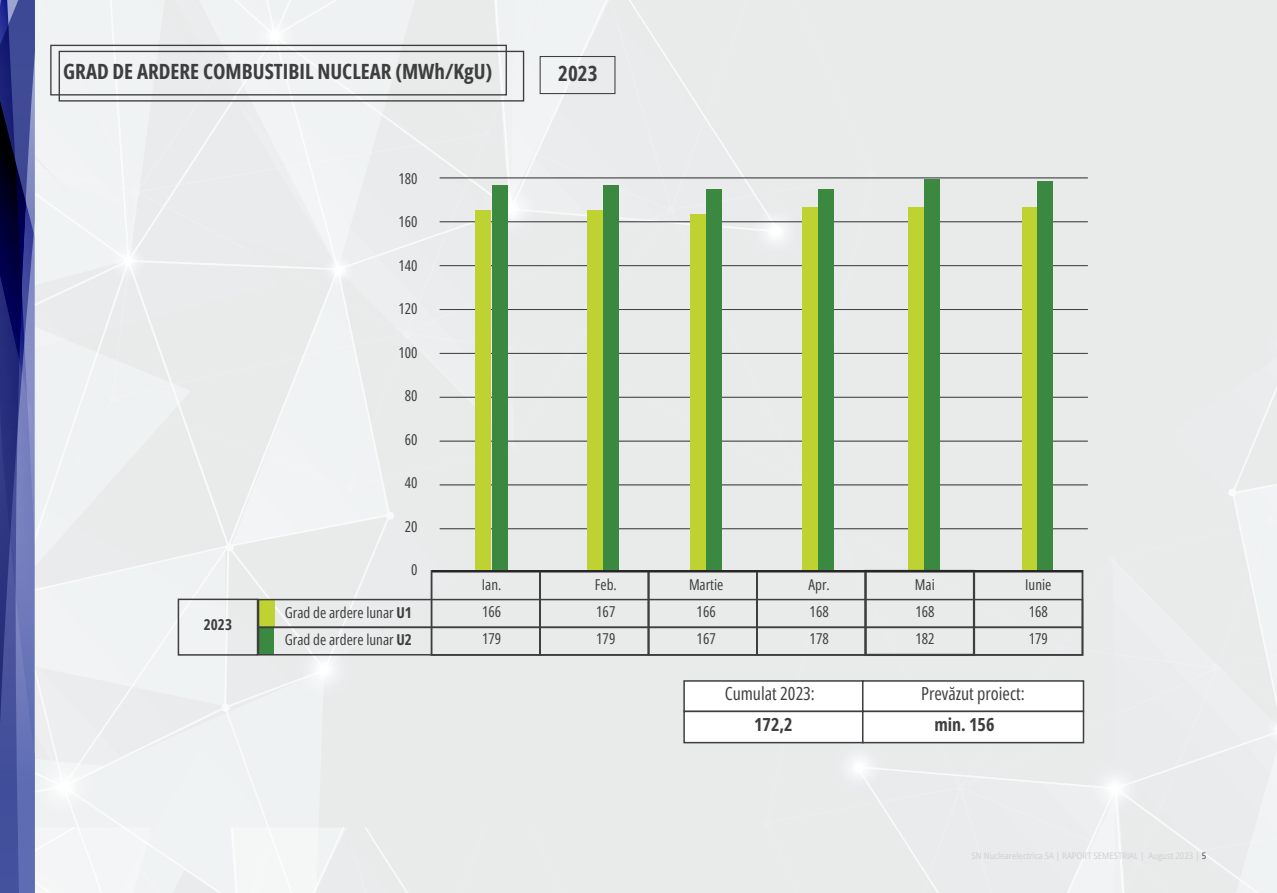
<style>
.page{position:relative;width:1277px;height:893px;background:#fff}
.page>*{position:absolute;margin:0;border:0;box-sizing:border-box;transform-origin:0 0}
.t1{font:700 21px "Open Sans Condensed";color:#3e3e3f}
.t2{font:18px "Open Sans Condensed";color:#404040}
.t3{font:700 18px "Open Sans Condensed";color:#3e3e3f}
.t4{font:15px/27px "Open Sans Condensed";color:#3e3e3f;text-align:justify}
.t5{font:700 15px "Open Sans Condensed";color:#3e3e3f}
.s1{font-weight:700}
</style>
<div class="page">
<img style="left:35px;top:0;width:1242px;height:893px">
<hr style="left:440px;top:528px;width:648px;height:1px;background:#3e3e3f">
<hr style="left:440px;top:485px;width:648px;height:1px;background:#3e3e3f">
<hr style="left:440px;top:441px;width:648px;height:1px;background:#3e3e3f">
<hr style="left:440px;top:397px;width:648px;height:1px;background:#3e3e3f">
<hr style="left:440px;top:353px;width:648px;height:1px;background:#3e3e3f">
<hr style="left:440px;top:309px;width:648px;height:1px;background:#3e3e3f">
<hr style="left:440px;top:265px;width:648px;height:1px;background:#3e3e3f">
<hr style="left:440px;top:222px;width:648px;height:1px;background:#3e3e3f">
<hr style="left:440px;top:178px;width:648px;height:1px;background:#3e3e3f">
<div style="left:476px;top:211px;width:15px;height:359px;background:#bed331"></div>
<div style="left:492px;top:185px;width:16px;height:385px;background:#3b8840"></div>
<div style="left:587px;top:211px;width:15px;height:359px;background:#bed331"></div>
<div style="left:603px;top:185px;width:16px;height:385px;background:#3b8840"></div>
<div style="left:690px;top:214px;width:16px;height:356px;background:#bed331"></div>
<div style="left:706px;top:189px;width:16px;height:381px;background:#3b8840"></div>
<div style="left:802px;top:207px;width:15px;height:363px;background:#bed331"></div>
<div style="left:818px;top:189px;width:16px;height:381px;background:#3b8840"></div>
<div style="left:908px;top:207px;width:16px;height:363px;background:#bed331"></div>
<div style="left:924px;top:179px;width:16px;height:391px;background:#3b8840"></div>
<div style="left:1022px;top:207px;width:16px;height:362px;background:#bed331"></div>
<div style="left:1037px;top:181px;width:16px;height:388px;background:#3b8840"></div>
<div style="left:258px;top:627px;width:16px;height:28px;background:#3b8840"></div>
<div style="left:259px;top:600px;width:15px;height:27px;background:#bed331"></div>
<div style="left:258px;top:599px;width:825px;height:29px;border:2px solid #3e3e3f"></div>
<div style="left:258px;top:626px;width:825px;height:29px;border:2px solid #3e3e3f"></div>
<div style="left:431px;top:570px;width:110px;height:86px;border:2px solid #3e3e3f"></div>
<div style="left:539px;top:570px;width:110px;height:86px;border:2px solid #3e3e3f"></div>
<div style="left:648px;top:570px;width:110px;height:86px;border:2px solid #3e3e3f"></div>
<div style="left:756px;top:570px;width:110px;height:86px;border:2px solid #3e3e3f"></div>
<div style="left:864px;top:570px;width:111px;height:86px;border:2px solid #3e3e3f"></div>
<div style="left:973px;top:570px;width:110px;height:86px;border:2px solid #3e3e3f"></div>
<hr style="left:432px;top:571px;width:650px;height:1px;background:#231f20">
<div style="left:178px;top:599px;width:80px;height:57px;border:1px solid #3e3e3f"></div>
<svg style="left:0;top:0;width:35px;height:893px;background:#3d458c"></svg>
<div style="left:50px;top:45px;width:457px;height:51px;border:1px solid #3e3e3f"></div>
<div style="left:59px;top:51px;width:465px;height:51px;border:1px solid #3e3e3f"></div>
<div style="left:683px;top:680px;width:180px;height:32px;background:#fff;border:2px solid #3e3e3f"></div>
<div style="left:862px;top:680px;width:222px;height:32px;background:#fff;border:2px solid #3e3e3f"></div>
<div style="left:683px;top:711px;width:180px;height:32px;background:#fff;border:2px solid #3e3e3f"></div>
<div style="left:862px;top:711px;width:222px;height:32px;background:#fff;border:2px solid #3e3e3f"></div>
<div style="left:540px;top:56px;width:75px;height:38px;border:1px solid #3e3e3f"></div>
<h1 class="t1" style="left:63px;top:57px;width:430px">GRAD DE ARDERE COMBUSTIBIL NUCLEAR (MWh/KgU)</h1>
<h1 class="t1" style="left:558px;top:59px;width:41px">2023</h1>
<p class="t5" style="left:204px;top:615px;width:30px">2023</p>
<p class="t4" style="left:398px;top:164px;width:21px">180</p>
<p class="t4" style="left:398px;top:208px;width:21px">160</p>
<p class="t4" style="left:398px;top:251px;width:21px">140</p>
<p class="t4" style="left:398px;top:295px;width:21px">120</p>
<p class="t4" style="left:398px;top:338px;width:21px">100</p>
<p class="t4" style="left:405px;top:382px;width:14px">80</p>
<p class="t4" style="left:405px;top:425px;width:14px">60</p>
<p class="t4" style="left:405px;top:469px;width:14px">40</p>
<p class="t4" style="left:405px;top:512px;width:14px">20</p>
<p class="t4" style="left:411px;top:556px;width:8px">0</p>
<p class="t4" style="left:285px;top:598px;width:128px">Grad de ardere lunar <span class="s1">U1<br></span>Grad de ardere lunar <span class="s1">U2</span></p>
<p class="t4" style="left:482px;top:571px;width:21px">Ian.<br>166<br>179</p>
<p class="t4" style="left:595px;top:571px;width:24px">Feb.<br>167<br>179</p>
<p class="t4" style="left:689px;top:571px;width:36px;text-align:center">Martie<br>166<br>167</p>
<p class="t4" style="left:808px;top:571px;width:23px">Apr.<br>168<br>178</p>
<p class="t4" style="left:915px;top:571px;width:21px">Mai 168<br>182</p>
<p class="t4" style="left:1025px;top:571px;width:28px;text-align:left">Iunie<br>168<br>179</p>
<p class="t2" style="left:725px;top:682px;width:92px">Cumulat 2023:</p>
<p class="t2" style="left:921px;top:682px;width:105px">Prevăzut proiect:</p>
<p class="t3" style="left:754px;top:712px;width:40px">172,2</p>
<p class="t3" style="left:934px;top:712px;width:62px">min. 156</p>
</div>
